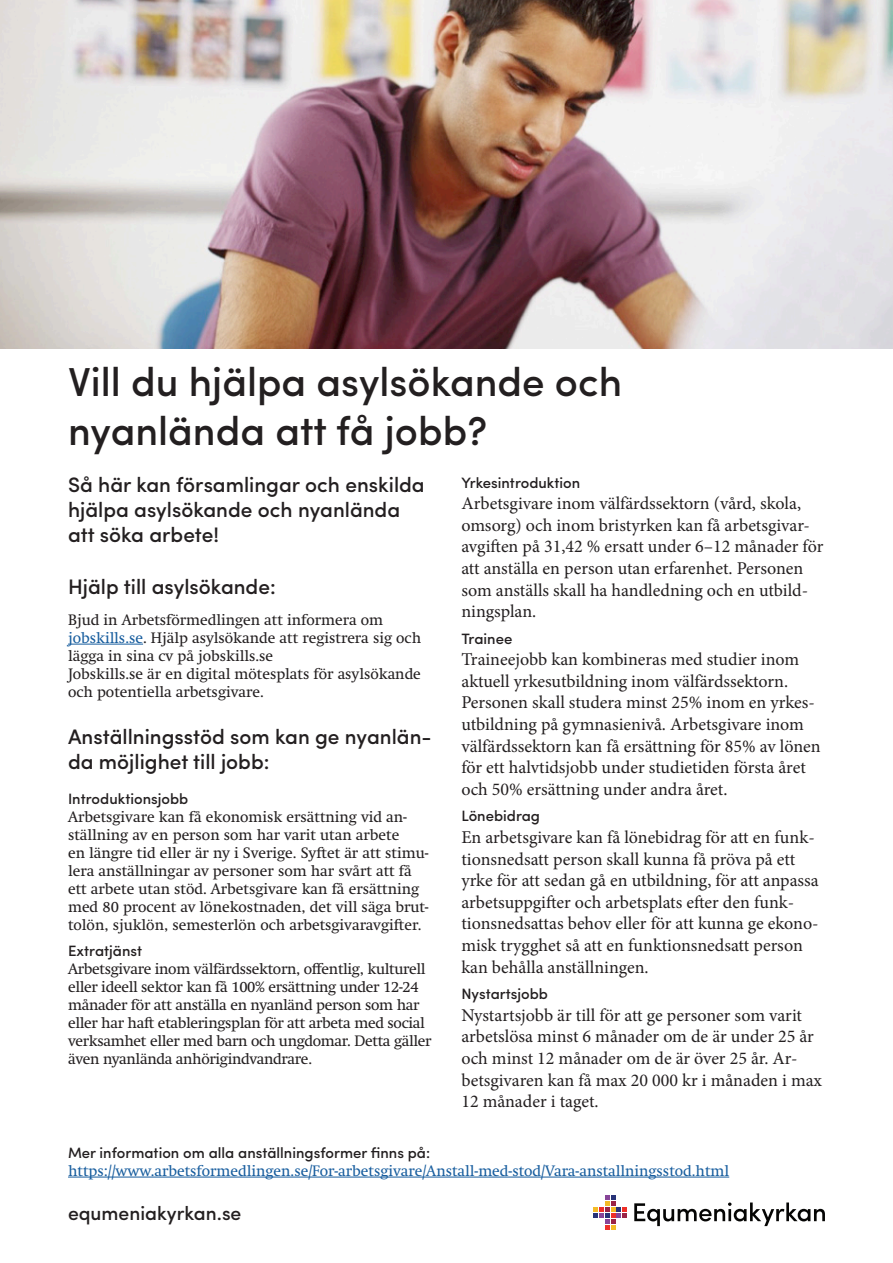
<style>
.page{position:relative;width:893px;height:1263px;background:#fff}
.page>*{position:absolute;margin:0;border:0;box-sizing:border-box;transform-origin:0 0}
.rub{font:500 40.5px/48.6px "Sofia Pro";color:#231f20}
.underrub_1{font:500 21px/25.2px "Sofia Pro";color:#231f20}
.underrub_1-2{font:500 19.5px "Sofia Pro";color:#231f20}
.t1{font:18px/21.6px "Minion Pro";color:#231f20}
.bröd{font:15px/18px "Swift";color:#231f20}
.bröd-2{font:15px/18px "Swift";letter-spacing:-.02em;color:#231f20}
.underrub_2{font:500 15px "Sofia Pro";color:#231f20}
.bröd-3{font:15px "Swift";color:#175d9e}
.s1{color:#175d9e}
</style>
<div class="page">
<hr style="left:68px;top:644px;width:75px;height:1px;background:#175d9e">
<svg style="left:634px;top:1202px;width:191px;height:24px"></svg>
<svg style="left:593px;top:1195px;width:34px;height:34px"></svg>
<img style="left:1px;top:0;width:892px;height:349px">
<hr style="left:68px;top:1177px;width:661px;height:1px;background:#175d9e">
<p class="rub" style="left:68px;top:355px;width:556px">Vill du hjälpa asylsökande och nyanlända att få jobb?</p>
<p class="underrub_1" style="left:68px;top:471px;width:358px">Så här kan församlingar och enskilda hjälpa asylsökande och nyanlända att söka arbete!</p>
<p class="underrub_1" style="left:68px;top:573px;width:209px">Hjälp till asylsökande:</p>
<p class="bröd" style="left:68px;top:611px;width:355px">Bjud in Arbetsförmedlingen att informera om <span class="s1">jobskills.se</span>. Hjälp asylsökande att registrera sig och lägga in sina cv på jobskills.se</p>
<p class="bröd" style="left:68px;top:665px;width:354px">Jobskills.se är en digital mötesplats för asylsökande och potentiella arbetsgivare.</p>
<p class="underrub_1" style="left:68px;top:722px;width:365px">Anställningsstöd som kan ge nyanlän&shy;da möjlighet till jobb:</p>
<p class="underrub_2" style="left:68px;top:787px;width:122px">Introduktionsjobb</p>
<p class="bröd" style="left:68px;top:808px;width:340px">Arbetsgivare kan få ekonomisk ersättning vid an&shy;ställning av en person som har varit utan arbete</p>
<p class="bröd" style="left:68px;top:844px;width:362px">en längre tid eller är ny i Sverige. Syftet är att stimu&shy;lera anställningar av personer som har svårt att få ett arbete utan stöd. Arbetsgivare kan få ersättning med 80 procent av lönekostnaden, det vill säga brut&shy;tolön, sjuklön, semesterlön och arbetsgivaravgifter.</p>
<p class="underrub_2" style="left:68px;top:940px;width:76px">Extratjänst</p>
<p class="bröd-2" style="left:68px;top:960px;width:365px">Arbetsgivare inom välfärdssektorn, offentlig, kulturell eller ideell sektor kan få 100% ersättning under 12-24 månader för att anställa en nyanländ person som har eller har haft etableringsplan för att arbeta med social verksamhet eller med barn och ungdomar. Detta gäller även nyanlända anhörigindvandrare.</p>
<p class="underrub_2" style="left:461px;top:471px;width:120px">Yrkesintroduktion</p>
<p class="t1" style="left:461px;top:493px;width:363px">Arbetsgivare inom välfärdssektorn (vård, skola, omsorg) och inom bristyrken kan få arbetsgivar&shy;avgiften på 31,42 % ersatt under 6–12 månader för att anställa en person utan erfarenhet. Personen som anställs skall ha handledning och en utbild&shy;ningsplan.</p>
<p class="underrub_2" style="left:461px;top:627px;width:52px">Trainee</p>
<p class="t1" style="left:461px;top:649px;width:361px">Traineejobb kan kombineras med studier inom aktuell yrkesutbildning inom välfärdssektorn.<br>Personen skall studera minst 25% inom en yrkes&shy;utbildning på gymnasienivå. Arbetsgivare inom välfärdssektorn kan få ersättning för 85% av lönen för ett halvtidsjobb under studietiden första året och 50% ersättning under andra året.</p>
<p class="underrub_2" style="left:461px;top:805px;width:80px">Lönebidrag</p>
<p class="t1" style="left:461px;top:826px;width:359px">En arbetsgivare kan få lönebidrag för att en funk&shy;tionsnedsatt person skall kunna få pröva på ett yrke för att sedan gå en utbildning, för att anpassa arbetsuppgifter och arbetsplats efter den funk&shy;tionsnedsattas behov eller för att kunna ge ekono&shy;misk trygghet så att en funktionsnedsatt person kan behålla anställningen.</p>
<p class="underrub_2" style="left:461px;top:983px;width:88px">Nystartsjobb</p>
<p class="t1" style="left:461px;top:1004px;width:362px">Nystartsjobb är till för att ge personer som varit arbetslösa minst 6 månader om de är under 25 år och minst 12 månader om de är över 25 år. Ar&shy;betsgivaren kan få max 20 000 kr i månaden i max 12 månader i taget.</p>
<p class="underrub_2" style="left:68px;top:1141px;width:364px">Mer information om alla anställningsformer finns på:</p>
<p class="bröd-3" style="left:68px;top:1162px;width:663px">https://www.arbetsformedlingen.se/For-arbetsgivare/Anstall-med-stod/Vara-anstallningsstod.html</p>
<p class="underrub_1-2" style="left:68px;top:1199px;width:175px">equmeniakyrkan.se</p>
</div>
